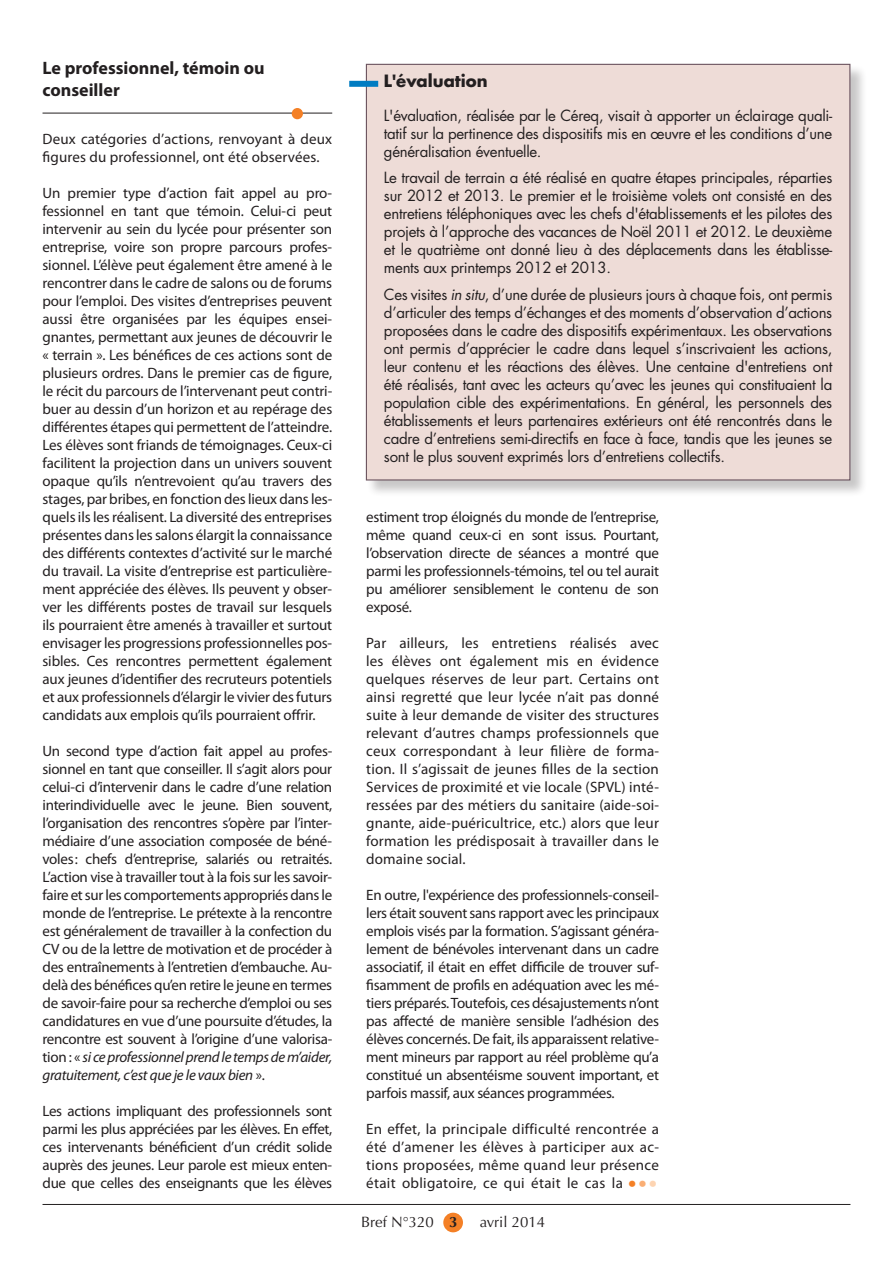
<style>
.page{position:relative;width:893px;height:1263px;background:#fff}
.page>*{position:absolute;margin:0;border:0;box-sizing:border-box;transform-origin:0 0}
.t1{font:700 18px/21.6px "Myriad Pro";color:#231f20}
.t2{font:700 16.5px "Futura";color:#231f20}
.t3{font:300 16.5px "Futura";color:#f48026}
.t4{font:15px/18px "Myriad Pro";letter-spacing:-.01em;color:#231f20;text-align:justify}
.t5{font:15px/18px "Futura";letter-spacing:-.02em;color:#231f20;text-align:justify}
.t6{font:15px/18px "Myriad Pro";letter-spacing:.01em;color:#231f20}
.t7{font:15px "Optima";color:#231f20}
.t8{font:700 15px "Optima";color:#231f20}
.s1{font-style:italic}
.s2{color:#faae74}
.s3{color:#fdd4b2}
</style>
<div class="page">
<div style="left:443px;top:1213px;width:20px;height:19px;background:#f48026;border-radius:50%"></div>
<hr style="left:43px;top:1204px;width:807px;height:1px;background:#231f20">
<hr style="left:43px;top:113px;width:289px;height:1px;background:#231f20">
<div style="left:367px;top:65px;width:501px;height:433px;background:#231f20;opacity:.25"></div>
<div style="left:366px;top:64px;width:484px;height:416px;background:#eedcd7"></div>
<div style="left:349px;top:81px;width:29px;height:6px;background:#007cc2"></div>
<div style="left:292px;top:108px;width:11px;height:11px;background:#f48026;border-radius:50%"></div>
<p class="t1" style="left:43px;top:57px;width:224px">Le professionnel, témoin ou conseiller</p>
<p class="t6" style="left:43px;top:130px;width:291px">Deux catégories d’actions, renvoyant à deux figures du professionnel, ont été observées.</p>
<p class="t4" style="left:43px;top:184px;width:291px">Un premier type d’action fait appel au pro&shy;fessionnel en tant que témoin. Celui-ci peut intervenir au sein du lycée pour présenter son entreprise, voire son propre parcours profes&shy;sionnel. L’élève peut également être amené à le rencontrer dans le cadre de salons ou de forums pour l’emploi. Des visites d’entreprises peuvent aussi être organisées par les équipes ensei&shy;gnantes, permettant aux jeunes de découvrir le « terrain ». Les bénéfices de ces actions sont de plusieurs ordres. Dans le premier cas de figure, le récit du parcours de l’intervenant peut contri&shy;buer au dessin d’un horizon et au repérage des différentes étapes qui permettent de l’atteindre.<br>Les élèves sont friands de témoignages. Ceux-ci facilitent la projection dans un univers souvent opaque qu’ils n’entrevoient qu’au travers des stages, par bribes, en fonction des lieux dans les&shy;quels ils les réalisent. La diversité des entreprises présentes dans les salons élargit la connaissance des différents contextes d’activité sur le marché du travail. La visite d’entreprise est particulière&shy;ment appréciée des élèves. Ils peuvent y obser&shy;ver les différents postes de travail sur lesquels ils pourraient être amenés à travailler et surtout envisager les progressions professionnelles pos&shy;sibles. Ces rencontres permettent également aux jeunes d’identifier des recruteurs potentiels et aux professionnels d’élargir le vivier des futurs candidats aux emplois qu’ils pourraient offrir.</p>
<p class="t4" style="left:43px;top:742px;width:291px">Un second type d’action fait appel au profes&shy;sionnel en tant que conseiller. Il s’agit alors pour celui-ci d’intervenir dans le cadre d’une relation interindividuelle avec le jeune. Bien souvent, l’organisation des rencontres s’opère par l’inter&shy;médiaire d’une association composée de béné&shy;voles: chefs d’entreprise, salariés ou retraités.<br>L’action vise à travailler tout à la fois sur les savoir&shy;faire et sur les comportements appropriés dans le monde de l’entreprise. Le prétexte à la rencontre est généralement de travailler à la confection du CV ou de la lettre de motivation et de procéder à des entraînements à l’entretien d’embauche. Au&shy;delà des bénéfices qu’en retire le jeune en termes de savoir-faire pour sa recherche d’emploi ou ses candidatures en vue d’une poursuite d’études, la rencontre est souvent à l’origine d’une valorisa&shy;tion : « <span class="s1">si ce professionnel prend le temps de m’aider, gratuitement, c’est que je le vaux bien</span> ».</p>
<p class="t4" style="left:43px;top:1102px;width:291px">Les actions impliquant des professionnels sont parmi les plus appréciées par les élèves. En effet, ces intervenants bénéficient d’un crédit solide auprès des jeunes. Leur parole est mieux enten&shy;due que celles des enseignants que les élèves</p>
<p class="t2" style="left:384px;top:69px;width:105px">L'évaluation</p>
<p class="t5" style="left:384px;top:106px;width:450px">L'évaluation, réalisée par le Céreq, visait à apporter un éclairage quali&shy;tatif sur la pertinence des dispositifs mis en œuvre et les conditions d’une généralisation éventuelle.</p>
<p class="t5" style="left:384px;top:168px;width:450px">Le travail de terrain a été réalisé en quatre étapes principales, réparties sur 2012 et 2013. Le premier et le troisième volets ont consisté en des entretiens téléphoniques avec les chefs d'établissements et les pilotes des projets à l’approche des vacances de Noël 2011 et 2012. Le deuxième et le quatrième ont donné lieu à des déplacements dans les établisse&shy;ments aux printemps 2012 et 2013.</p>
<p class="t5" style="left:384px;top:285px;width:450px">Ces visites <span class="s1">in situ</span>, d’une durée de plusieurs jours à chaque fois, ont permis d’articuler des temps d’échanges et des moments d’observation d’actions proposées dans le cadre des dispositifs expérimentaux. Les observations ont permis d’apprécier le cadre dans lequel s’inscrivaient les actions, leur contenu et les réactions des élèves. Une centaine d'entretiens ont été réalisés, tant avec les acteurs qu’avec les jeunes qui constituaient la population cible des expérimentations. En général, les personnels des établissements et leurs partenaires extérieurs ont été rencontrés dans le cadre d’entretiens semi-directifs en face à face, tandis que les jeunes se sont le plus souvent exprimés lors d’entretiens collectifs.</p>
<p class="t4" style="left:366px;top:508px;width:294px">estiment trop éloignés du monde de l’entreprise, même quand ceux-ci en sont issus. Pourtant, l’observation directe de séances a montré que parmi les professionnels-témoins, tel ou tel aurait pu améliorer sensiblement le contenu de son exposé.</p>
<p class="t4" style="left:366px;top:634px;width:294px">Par ailleurs, les entretiens réalisés avec les élèves ont également mis en évidence quelques réserves de leur part. Certains ont ainsi regretté que leur lycée n’ait pas donné suite à leur demande de visiter des structures relevant d’autres champs professionnels que ceux correspondant à leur filière de forma&shy;tion. Il s’agissait de jeunes filles de la section Services de proximité et vie locale (SPVL) inté&shy;ressées par des métiers du sanitaire (aide-soi&shy;gnante, aide-puéricultrice, etc.) alors que leur formation les prédisposait à travailler dans le domaine social.</p>
<p class="t4" style="left:366px;top:886px;width:294px">En outre, l'expérience des professionnels-conseil&shy;lers était souvent sans rapport avec les principaux emplois visés par la formation. S’agissant généra&shy;lement de bénévoles intervenant dans un cadre associatif, il était en effet difficile de trouver suf&shy;fisamment de profils en adéquation avec les mé&shy;tiers préparés. Toutefois, ces désajustements n’ont pas affecté de manière sensible l’adhésion des élèves concernés. De fait, ils apparaissent relative&shy;ment mineurs par rapport au réel problème qu’a constitué un absentéisme souvent important, et parfois massif, aux séances programmées.</p>
<p class="t4" style="left:366px;top:1120px;width:294px">En effet, la principale difficulté rencontrée a été d’amener les élèves à participer aux ac&shy;tions proposées, même quand leur présence était obligatoire, ce qui était le cas la</p>
<p class="t3" style="left:627px;top:1174px;width:32px">•<span class="s2">•</span><span class="s3">•</span></p>
<p class="t7" style="left:361px;top:1213px;width:74px">Bref N°320</p>
<p class="t7" style="left:480px;top:1213px;width:67px">avril 2014</p>
<p class="t8" style="left:449px;top:1213px;width:10px">3</p>
</div>
